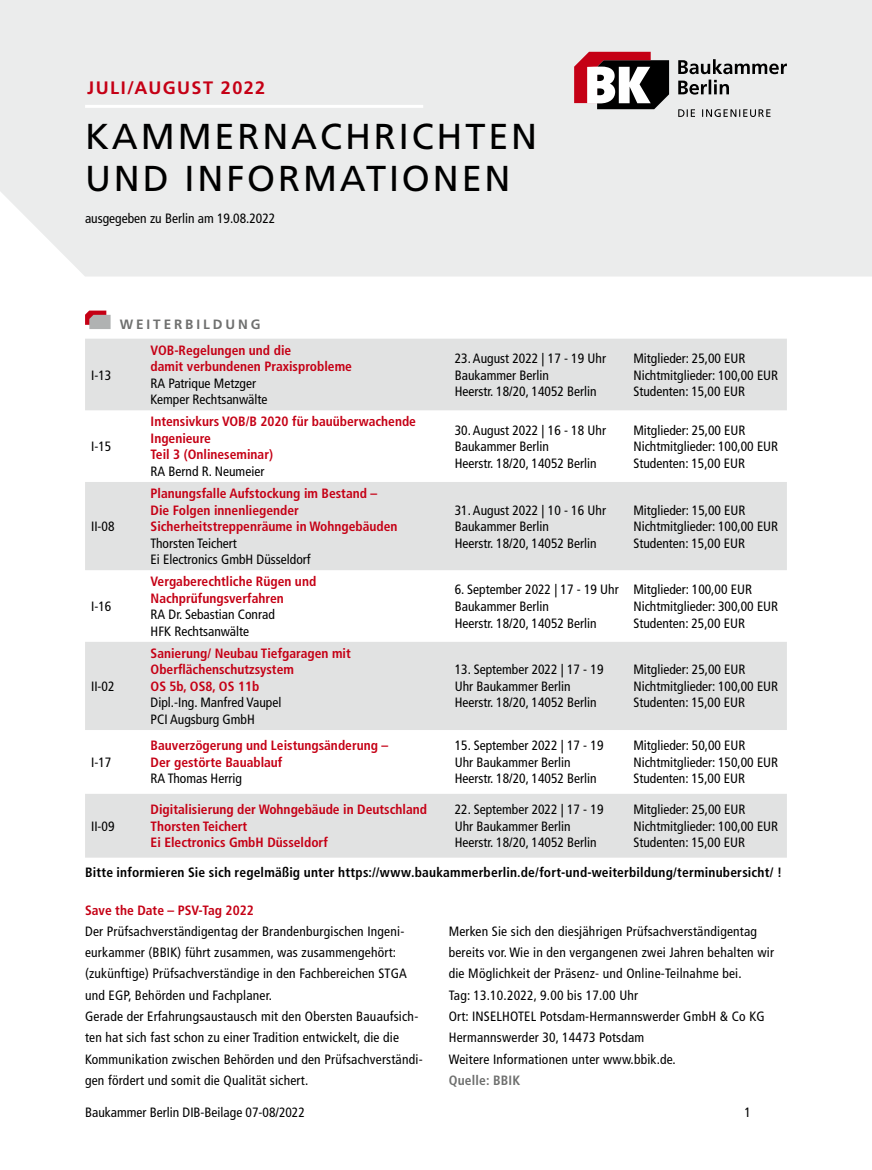
<style>
.page{position:relative;width:872px;height:1170px;background:#fff}
.page>*{position:absolute;margin:0;border:0;box-sizing:border-box;transform-origin:0 0}
.t1{font:36px/42.5px "Frutiger LT Std";letter-spacing:.08em;color:#000}
.t2{font:700 18px "Frutiger LT Std";letter-spacing:.08em;color:#c50015}
.t3{font:condensed 13.5px/16.5px "Frutiger LT Std";color:#000}
.t4{font:700 condensed 13.5px/16.5px "Frutiger LT Std";color:#c50015}
.t5{font:700 condensed 13.5px "Frutiger LT Std";letter-spacing:.015em;color:#000}
.t6{font:700 13.5px "Frutiger LT Std";letter-spacing:.215em;color:#6f706f}
.t7{font:700 condensed 13.5px "Frutiger LT Std";letter-spacing:.015em;color:#6f706f}
</style>
<div class="page">
<div style="left:0;top:0;width:872px;height:276px;background:#ebecec"></div>
<hr style="left:85px;top:105px;width:338px;height:3px;background:#fff">
<svg style="left:678px;top:80px;width:51px;height:15px"></svg>
<svg style="left:678px;top:59px;width:109px;height:15px;background:#919191"></svg>
<svg style="left:678px;top:109px;width:92px;height:8px"></svg>
<svg style="left:574px;top:52px;width:95px;height:57px"></svg>
<svg style="left:85px;top:310px;width:26px;height:19px"></svg>
<svg style="left:85px;top:338px;width:702px;height:519px;fill:#e1e2e2"></svg>
<h2 class="t2" style="left:87px;top:77px;width:179px">JULI/AUGUST 2022</h2>
<h1 class="t1" style="left:85px;top:115px;width:454px">KAMMERNACHRICHTEN<br>UND INFORMATIONEN</h1>
<p class="t3" style="left:85px;top:210px;width:192px">ausgegeben zu Berlin am 19.08.2022</p>
<p class="t3" style="left:91px;top:366px;width:22px">I-13</p>
<p class="t3" style="left:91px;top:438px;width:22px">I-15</p>
<p class="t6" style="left:120px;top:316px;width:142px">WEITERBILDUNG</p>
<p class="t4" style="left:151px;top:342px;width:203px">VOB-Regelungen und die<br>damit verbundenen Praxisprobleme</p>
<p class="t3" style="left:151px;top:375px;width:118px">RA Patrique Metzger<br>Kemper Rechtsanwälte</p>
<p class="t4" style="left:151px;top:413px;width:267px">Intensivkurs VOB/B 2020 für bauüberwachende<br>Ingenieure<br>Teil 3 (Onlineseminar)</p>
<p class="t3" style="left:151px;top:463px;width:115px">RA Bernd R. Neumeier</p>
<p class="t3" style="left:91px;top:518px;width:25px">II-08</p>
<p class="t3" style="left:91px;top:598px;width:22px">I-16</p>
<p class="t3" style="left:91px;top:678px;width:25px">II-02</p>
<p class="t3" style="left:91px;top:754px;width:22px">I-17</p>
<p class="t4" style="left:151px;top:485px;width:248px">Planungsfalle Aufstockung im Bestand –<br>Die Folgen innenliegender<br>Sicherheitstreppenräume in Wohngebäuden</p>
<p class="t3" style="left:151px;top:534px;width:161px">Thorsten Teichert<br>Ei Electronics GmbH Düsseldorf</p>
<p class="t4" style="left:151px;top:573px;width:167px">Vergaberechtliche Rügen und<br>Nachprüfungsverfahren</p>
<p class="t3" style="left:151px;top:606px;width:126px">RA Dr. Sebastian Conrad<br>HFK Rechtsanwälte</p>
<p class="t4" style="left:151px;top:645px;width:202px">Sanierung/ Neubau Tiefgaragen mit<br>Oberflächenschutzsystem<br>OS 5b, OS8, OS 11b</p>
<p class="t3" style="left:151px;top:694px;width:132px">Dipl.-Ing. Manfred Vaupel<br>PCI Augsburg GmbH</p>
<p class="t4" style="left:151px;top:737px;width:239px">Bauverzögerung und Leistungsänderung –<br>Der gestörte Bauablauf</p>
<p class="t3" style="left:151px;top:770px;width:93px">RA Thomas Herrig</p>
<p class="t3" style="left:455px;top:350px;width:153px">23. August 2022 | 17 - 19 Uhr<br>Baukammer Berlin<br>Heerstr. 18/20, 14052 Berlin</p>
<p class="t3" style="left:633px;top:350px;width:146px">Mitglieder: 25,00 EUR<br>Nichtmitglieder: 100,00 EUR<br>Studenten: 15,00 EUR</p>
<p class="t3" style="left:455px;top:422px;width:153px">30. August 2022 | 16 - 18 Uhr<br>Baukammer Berlin<br>Heerstr. 18/20, 14052 Berlin</p>
<p class="t3" style="left:633px;top:422px;width:146px">Mitglieder: 25,00 EUR<br>Nichtmitglieder: 100,00 EUR<br>Studenten: 15,00 EUR</p>
<p class="t3" style="left:455px;top:501px;width:153px">31. August 2022 | 10 - 16 Uhr<br>Baukammer Berlin<br>Heerstr. 18/20, 14052 Berlin</p>
<p class="t3" style="left:633px;top:501px;width:146px">Mitglieder: 15,00 EUR<br>Nichtmitglieder: 100,00 EUR<br>Studenten: 15,00 EUR</p>
<p class="t3" style="left:455px;top:581px;width:165px">6. September 2022 | 17 - 19 Uhr<br>Baukammer Berlin<br>Heerstr. 18/20, 14052 Berlin</p>
<p class="t3" style="left:633px;top:581px;width:146px">Mitglieder: 100,00 EUR<br>Nichtmitglieder: 300,00 EUR<br>Studenten: 25,00 EUR</p>
<p class="t3" style="left:455px;top:661px;width:150px">13. September 2022 | 17 - 19<br>Uhr Baukammer Berlin<br>Heerstr. 18/20, 14052 Berlin</p>
<p class="t3" style="left:633px;top:661px;width:146px">Mitglieder: 25,00 EUR<br>Nichtmitglieder: 100,00 EUR<br>Studenten: 15,00 EUR</p>
<p class="t3" style="left:455px;top:737px;width:150px">15. September 2022 | 17 - 19<br>Uhr Baukammer Berlin<br>Heerstr. 18/20, 14052 Berlin</p>
<p class="t3" style="left:633px;top:737px;width:146px">Mitglieder: 50,00 EUR<br>Nichtmitglieder: 150,00 EUR<br>Studenten: 15,00 EUR</p>
<p class="t4" style="left:151px;top:801px;width:278px">Digitalisierung der Wohngebäude in Deutschland<br>Thorsten Teichert<br>Ei Electronics GmbH Düsseldorf</p>
<p class="t3" style="left:455px;top:801px;width:150px">22. September 2022 | 17 - 19<br>Uhr Baukammer Berlin<br>Heerstr. 18/20, 14052 Berlin</p>
<p class="t3" style="left:633px;top:801px;width:146px">Mitglieder: 25,00 EUR<br>Nichtmitglieder: 100,00 EUR<br>Studenten: 15,00 EUR</p>
<p class="t5" style="left:85px;top:864px;width:698px">Bitte informieren Sie sich regelmäßig unter https://www.baukammerberlin.de/fort-und-weiterbildung/terminubersicht/ !</p>
<p class="t4" style="left:85px;top:901px;width:170px">Save the Date – PSV-Tag 2022</p>
<p class="t3" style="left:85px;top:920px;width:339px;line-height:21.3px">Der Prüfsachverständigentag der Brandenburgischen Ingeni&shy;eurkammer (BBIK) führt zusammen, was zusammengehört: (zukünftige) Prüfsachverständige in den Fachbereichen STGA und EGP, Behörden und Fachplaner.<br>Gerade der Erfahrungsaustausch mit den Obersten Bauaufsich&shy;ten hat sich fast schon zu einer Tradition entwickelt, die die Kommunikation zwischen Behörden und den Prüfsachverständi&shy;gen fördert und somit die Qualität sichert.</p>
<p class="t3" style="left:449px;top:920px;width:327px;line-height:21.3px">Merken Sie sich den diesjährigen Prüfsachverständigentag bereits vor. Wie in den vergangenen zwei Jahren behalten wir die Möglichkeit der Präsenz- und Online-Teilnahme bei.<br>Tag: 13.10.2022, 9.00 bis 17.00 Uhr<br>Ort: INSELHOTEL Potsdam-Hermannswerder GmbH &amp; Co KG Hermannswerder 30, 14473 Potsdam<br>Weitere Informationen unter www.bbik.de.</p>
<p class="t3" style="left:91px;top:817px;width:25px">II-09</p>
<p class="t7" style="left:449px;top:1071px;width:73px">Quelle: BBIK</p>
<p class="t3" style="left:85px;top:1103px;width:221px">Baukammer Berlin DIB-Beilage 07-08/2022</p>
<p class="t3" style="left:744px;top:1103px;width:8px">1</p>
</div>
